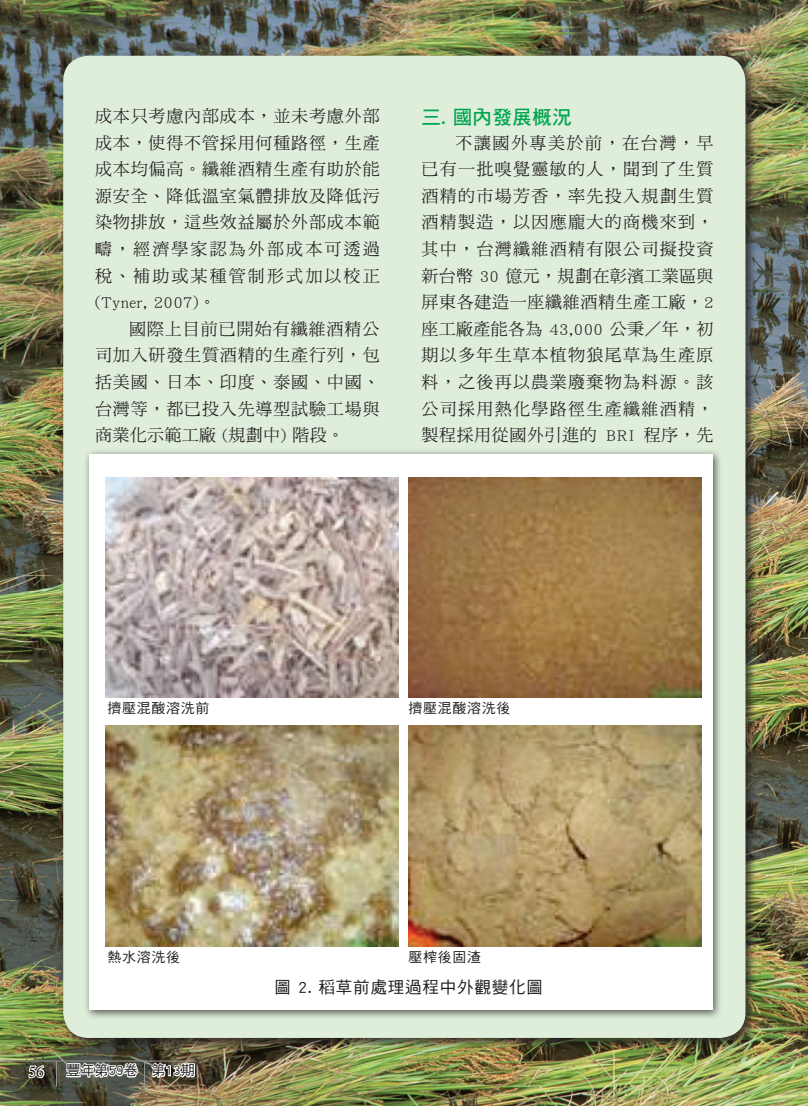
<style>
.page{position:relative;width:808px;height:1106px;background:#fff}
.page>*{position:absolute;margin:0;border:0;box-sizing:border-box;transform-origin:0 0}
.內文{font:19.5px "DF Hei Std W7";letter-spacing:.02em;color:#00a54f}
.內文-2{font:16.95px/26.5px "DF Ming Std W5";letter-spacing:.05em;color:#231f20;text-align:justify}
.內文-3{font:16.5px "DF Hei Std W5";letter-spacing:.05em;color:#231f20}
.t1{font:15px "Calisto";color:#231f20}
.內文-4{font:13.95px "DF Hei Std W5";letter-spacing:.05em;color:#231f20}
.正常{font:13.95px "DF Hei Std W5";color:#231f20}
</style>
<div class="page">
<img style="left:0;top:0;width:808px;height:1106px">
<div style="left:60px;top:53px;width:697px;height:996px;background:#231f20;opacity:.75"></div>
<div style="left:63px;top:56px;width:682px;height:981px;background:#dfeedb;border-radius:26px"></div>
<div style="left:83px;top:448px;width:640px;height:572px;background:#231f20;opacity:.75"></div>
<div style="left:90px;top:455px;width:622px;height:554px;background:#fff"></div>
<img style="left:105px;top:477px;width:294px;height:220px">
<img style="left:408px;top:477px;width:293px;height:220px">
<img style="left:105px;top:726px;width:294px;height:220px">
<img style="left:408px;top:726px;width:293px;height:220px">
<svg style="left:105px;top:680px;width:106px;height:18px;background:#a69ea2"></svg>
<svg style="left:106px;top:928px;width:76px;height:19px"></svg>
<svg style="left:408px;top:680px;width:104px;height:18px;background:#885a39"></svg>
<img style="left:297px;top:936px;width:246px;height:11px">
<svg style="left:27px;top:1063px;width:19px;height:16px"></svg>
<hr style="left:0;top:1060px;width:197px;height:1px;background:#939598">
<svg style="left:56px;top:1061px;width:1px;height:25px"></svg>
<img style="left:65px;top:1044px;width:131px;height:42px">
<p class="內文-2" style="left:95px;top:102px;width:286px">成本只考慮內部成本，並未考慮外部成本，使得不管採用何種路徑，生產成本均偏高。纖維酒精生產有助於能源安全、降低溫室氣體排放及降低污染物排放，這些效益屬於外部成本範疇，經濟學家認為外部成本可透過稅、補助或某種管制形式加以校正(Tyner, 2007)。</p>
<p class="內文-2" style="left:95px;top:315px;width:286px;text-indent:34px">國際上目前已開始有纖維酒精公司加入研發生質酒精的生產行列，包括美國、日本、印度、泰國、中國、台灣等，都已投入先導型試驗工場與商業化示範工廠 (規劃中) 階段。</p>
<p class="內文" style="left:421px;top:107px;width:152px">三. 國內發展概況</p>
<p class="內文-2" style="left:421px;top:129px;width:294px;text-indent:34px">不讓國外專美於前，在台灣，早已有一批嗅覺靈敏的人，聞到了生質酒精的市場芳香，率先投入規劃生質酒精製造，以因應龐大的商機來到，其中，台灣纖維酒精有限公司擬投資新台幣 30 億元，規劃在彰濱工業區與屏東各建造一座纖維酒精生產工廠，2座工廠產能各為 43,000 公秉／年，初期以多年生草本植物狼尾草為生產原料，之後再以農業廢棄物為料源。該公司採用熱化學路徑生產纖維酒精，製程採用從國外引進的 BRI 程序，先</p>
<p class="內文-4" style="left:108px;top:701px;width:103px">擠壓混酸溶洗前</p>
<p class="內文-4" style="left:108px;top:949px;width:74px">熱水溶洗後</p>
<p class="內文-4" style="left:408px;top:701px;width:103px">擠壓混酸溶洗後</p>
<p class="內文-4" style="left:408px;top:949px;width:74px">壓榨後固渣</p>
<p class="t1" style="left:29px;top:1063px;width:17px">56</p>
<p class="正常" style="left:66px;top:1062px;width:130px">豐年第59卷　第13期</p>
<p class="內文-3" style="left:274px;top:978px;width:270px">圖 2. 稻草前處理過程中外觀變化圖</p>
</div>
